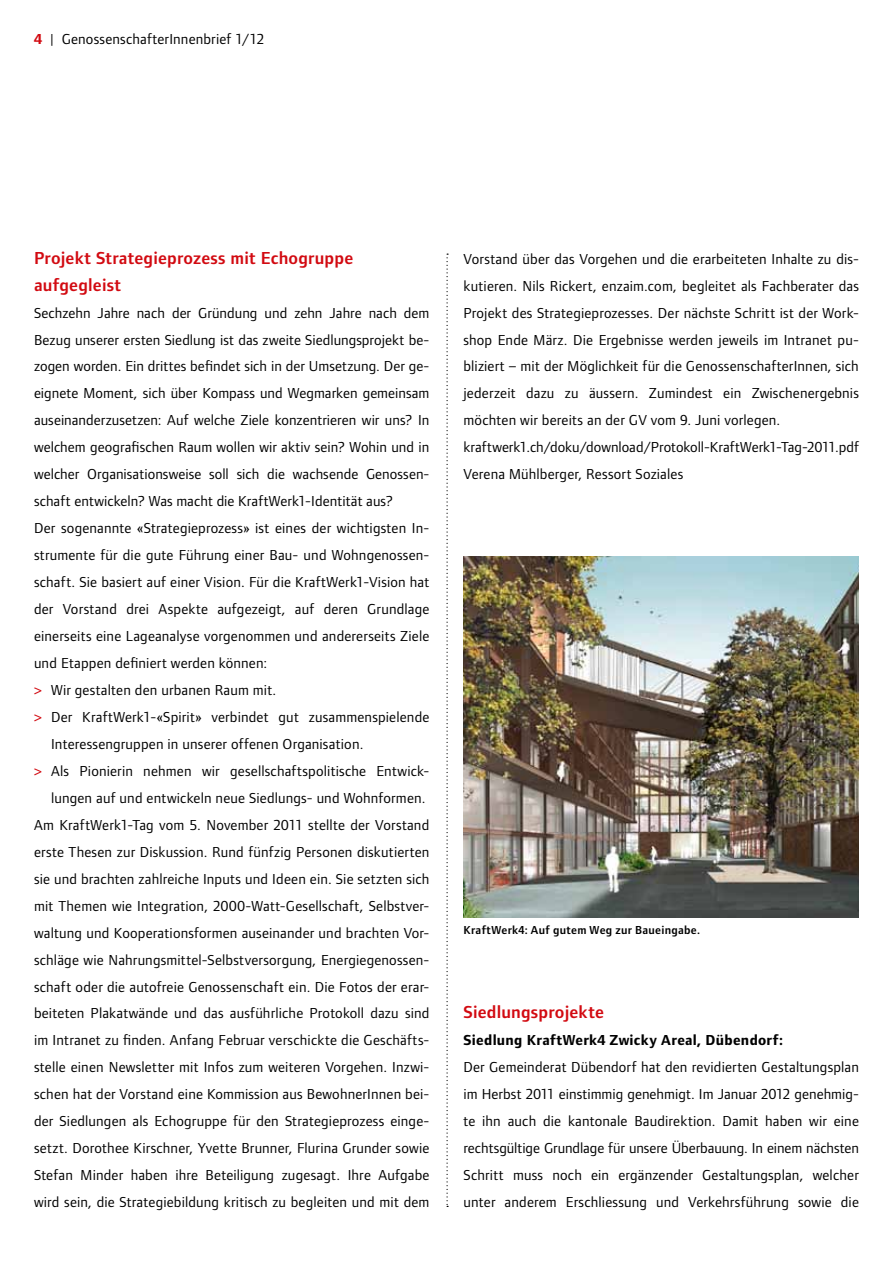
<style>
.page{position:relative;width:893px;height:1263px;background:#fff}
.page>*{position:absolute;margin:0;border:0;box-sizing:border-box;transform-origin:0 0}
.t1{font:600 18px/27px "Foundry Form Sans";letter-spacing:.01em;color:#d20a11}
.t2{font:15px/27px "Foundry Form Sans";letter-spacing:.015em;color:#000}
.t3{font:700 15px "Foundry Form Sans";letter-spacing:.02em;color:#000}
.t4{font:600 12px "Foundry Form Sans";letter-spacing:.025em;color:#000}
.t5{font:2.1px/2.5px "Arial";color:#000}
.s1{font-weight:700;color:#d20a11}
.s2{color:#d20a11}
</style>
<div class="page">
<svg style="left:446px;top:254px;width:2px;height:953px"></svg>
<img style="left:463px;top:557px;width:396px;height:360px">
<p class="t2" style="left:34px;top:25px;width:232px"><span class="s1">4</span> | GenossenschafterInnenbrief 1/12</p>
<p class="t1" style="left:34px;top:244px;width:321px">Projekt Strategieprozess mit Echogruppe aufgegleist</p>
<p class="t2" style="left:34px;top:299px;width:397px">Sechzehn Jahre nach der Gründung und zehn Jahre nach dem</p>
<p class="t2" style="left:34px;top:326px;width:397px">Bezug unserer ersten Siedlung ist das zweite Siedlungsprojekt be-</p>
<p class="t2" style="left:34px;top:353px;width:397px">zogen worden. Ein drittes befindet sich in der Umsetzung. Der ge-</p>
<p class="t2" style="left:34px;top:380px;width:397px">eignete Moment, sich über Kompass und Wegmarken gemeinsam</p>
<p class="t2" style="left:34px;top:407px;width:397px">auseinanderzusetzen: Auf welche Ziele konzentrieren wir uns? In</p>
<p class="t2" style="left:34px;top:434px;width:397px">welchem geografischen Raum wollen wir aktiv sein? Wohin und in</p>
<p class="t2" style="left:34px;top:461px;width:397px">welcher Organisationsweise soll sich die wachsende Genossen-</p>
<p class="t2" style="left:34px;top:488px;width:360px">schaft entwickeln? Was macht die KraftWerk1-Identität aus?</p>
<p class="t2" style="left:34px;top:515px;width:397px">Der sogenannte «Strategieprozess» ist eines der wichtigsten In-</p>
<p class="t2" style="left:34px;top:541px;width:397px">strumente für die gute Führung einer Bau- und Wohngenossen-</p>
<p class="t2" style="left:34px;top:568px;width:397px">schaft. Sie basiert auf einer Vision. Für die KraftWerk1-Vision hat</p>
<p class="t2" style="left:34px;top:595px;width:397px">der Vorstand drei Aspekte aufgezeigt, auf deren Grundlage</p>
<p class="t2" style="left:34px;top:622px;width:397px">einerseits eine Lageanalyse vorgenommen und andererseits Ziele</p>
<p class="t2" style="left:34px;top:649px;width:235px">und Etappen definiert werden können:</p>
<p class="t2" style="left:34px;top:676px;width:244px"><span class="s2">&gt;</span> Wir gestalten den urbanen Raum mit.</p>
<p class="t2" style="left:34px;top:703px;width:397px"><span class="s2">&gt;</span> Der KraftWerk1-«Spirit» verbindet gut zusammenspielende</p>
<p class="t2" style="left:51px;top:730px;width:314px">Interessengruppen in unserer offenen Organisation.</p>
<p class="t2" style="left:34px;top:757px;width:397px"><span class="s2">&gt;</span> Als Pionierin nehmen wir gesellschaftspolitische Entwick-</p>
<p class="t2" style="left:51px;top:784px;width:376px">lungen auf und entwickeln neue Siedlungs- und Wohnformen.</p>
<p class="t2" style="left:34px;top:811px;width:397px">Am KraftWerk1-Tag vom 5. November 2011 stellte der Vorstand</p>
<p class="t2" style="left:34px;top:838px;width:397px">erste Thesen zur Diskussion. Rund fünfzig Personen diskutierten</p>
<p class="t2" style="left:34px;top:865px;width:397px">sie und brachten zahlreiche Inputs und Ideen ein. Sie setzten sich</p>
<p class="t2" style="left:34px;top:892px;width:397px">mit Themen wie Integration, 2000-Watt-Gesellschaft, Selbstver-</p>
<p class="t2" style="left:34px;top:919px;width:397px">waltung und Kooperationsformen auseinander und brachten Vor-</p>
<p class="t2" style="left:34px;top:946px;width:397px">schläge wie Nahrungsmittel-Selbstversorgung, Energiegenossen-</p>
<p class="t2" style="left:34px;top:973px;width:397px">schaft oder die autofreie Genossenschaft ein. Die Fotos der erar-</p>
<p class="t2" style="left:34px;top:1000px;width:397px">beiteten Plakatwände und das ausführliche Protokoll dazu sind</p>
<p class="t2" style="left:34px;top:1027px;width:397px">im Intranet zu finden. Anfang Februar verschickte die Geschäfts-</p>
<p class="t2" style="left:34px;top:1054px;width:397px">stelle einen Newsletter mit Infos zum weiteren Vorgehen. Inzwi-</p>
<p class="t2" style="left:34px;top:1081px;width:397px">schen hat der Vorstand eine Kommission aus BewohnerInnen bei-</p>
<p class="t2" style="left:34px;top:1108px;width:397px">der Siedlungen als Echogruppe für den Strategieprozess einge-</p>
<p class="t2" style="left:34px;top:1134px;width:397px">setzt. Dorothee Kirschner, Yvette Brunner, Flurina Grunder sowie</p>
<p class="t2" style="left:34px;top:1161px;width:397px">Stefan Minder haben ihre Beteiligung zugesagt. Ihre Aufgabe</p>
<p class="t2" style="left:34px;top:1188px;width:397px">wird sein, die Strategiebildung kritisch zu begleiten und mit dem</p>
<p class="t5" style="left:268px;top:472px;width:20px">BWS LABOR AG<br>WALDHAUSER AG</p>
<p class="t5" style="left:323px;top:469px;width:33px;text-align:right">LANDSCHAFTSARCHITEKTUR<br>AKUSTIK UND BAUPHYSIK<br>HAUSTECHNIK</p>
<p class="t2" style="left:463px;top:245px;width:397px">Vorstand über das Vorgehen und die erarbeiteten Inhalte zu dis&shy;kutieren. Nils Rickert, enzaim.com, begleitet als Fachberater das Projekt des Strategieprozesses. Der nächste Schritt ist der Work&shy;shop Ende März. Die Ergebnisse werden jeweils im Intranet pu&shy;bliziert – mit der Möglichkeit für die GenossenschafterInnen, sich jederzeit dazu zu äussern. Zumindest ein Zwischenergebnis möchten wir bereits an der GV vom 9. Juni vorlegen. kraftwerk1.ch/doku/download/Protokoll-KraftWerk1-Tag-2011.pdf Verena Mühlberger, Ressort Soziales</p>
<p class="t4" style="left:463px;top:923px;width:238px">KraftWerk4: Auf gutem Weg zur Baueingabe.</p>
<p class="t1" style="left:463px;top:999px;width:142px">Siedlungsprojekte</p>
<p class="t3" style="left:463px;top:1032px;width:321px">Siedlung KraftWerk4 Zwicky Areal, Dübendorf:</p>
<p class="t2" style="left:463px;top:1053px;width:397px;text-align:justify">Der Gemeinderat Dübendorf hat den revidierten Gestaltungsplan im Herbst 2011 einstimmig genehmigt. Im Januar 2012 genehmig&shy;te ihn auch die kantonale Baudirektion. Damit haben wir eine rechtsgültige Grundlage für unsere Überbauung. In einem nächsten Schritt muss noch ein ergänzender Gestaltungsplan, welcher unter anderem Erschliessung und Verkehrsführung sowie die</p>
</div>
